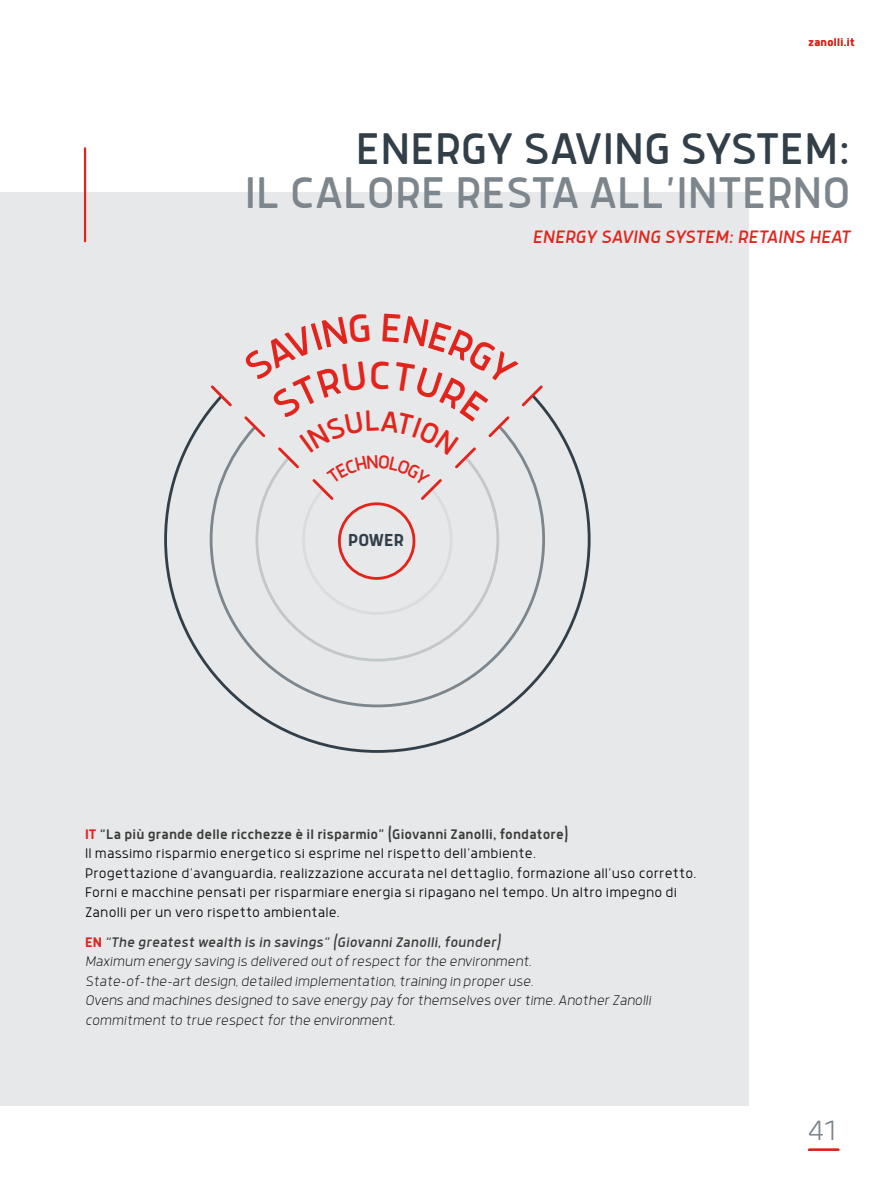
<style>
.page{position:relative;width:893px;height:1191px;background:#fff}
.page>*{position:absolute;margin:0;border:0;box-sizing:border-box;transform-origin:0 0}
.t1{font:48px "Anteb Alt";color:#7d868c}
.t2{font:48px "Anteb Alt";color:#323e48}
.t3{font:200 30px "Anteb";color:#7d868c}
.t4{font:italic 19.5px "Anteb Alt";color:#e2241c}
.t5{font:700 18.75px "Anteb";color:#323e48}
.t6{font:300 15px/19.5px "Anteb Alt";letter-spacing:.01em;color:#000}
.t7{font:italic 200 15px/19.5px "Anteb Alt";letter-spacing:-.01em;color:#000}
.t8{font:500 12px "Anteb";letter-spacing:.03em;color:#e2241c}
.s1{font-weight:700;color:#e2241c}
.s2{font-weight:500;color:#3c3c3b}
.s3{font-weight:700;font-style:normal;color:#e2241c}
.s4{font-weight:400;color:#3c3c3b}
</style>
<div class="page">
<div style="left:0;top:192px;width:748px;height:914px;background:#e6e8ea"></div>
<hr style="left:84px;top:148px;width:2px;height:93px;background:#e2241c">
<svg style="left:164px;top:408px;width:427px;height:345px"></svg>
<svg style="left:208px;top:385px;width:26px;height:24px"></svg>
<svg style="left:208px;top:423px;width:338px;height:285px"></svg>
<svg style="left:254px;top:616px;width:247px;height:47px"></svg>
<hr style="left:809px;top:1148px;width:29px;height:2px;background:#e2241c">
<svg style="left:242px;top:385px;width:303px;height:231px"></svg>
<p class="t8" style="left:809px;top:35px;width:48px">zanolli.it</p>
<h1 class="t2" style="left:356px;top:120px;width:496px">ENERGY SAVING SYSTEM:</h1>
<h1 class="t1" style="left:245px;top:164px;width:607px">IL CALORE RESTA ALL’INTERNO</h1>
<h3 class="t4" style="left:533px;top:225px;width:319px">ENERGY SAVING SYSTEM: RETAINS HEAT</h3>
<p class="t5" style="left:348px;top:529px;width:57px">POWER</p>
<p class="t6" style="left:85px;top:823px;width:613px"><span class="s1">IT</span> <span class="s2">“La più grande delle ricchezze è il risparmio” (Giovanni Zanolli, fondatore)<br></span>Il massimo risparmio energetico si esprime nel rispetto dell’ambiente.<br>Progettazione d’avanguardia, realizzazione accurata nel dettaglio, formazione all’uso corretto.<br>Forni e macchine pensati per risparmiare energia si ripagano nel tempo. Un altro impegno di Zanolli per un vero rispetto ambientale.</p>
<p class="t7" style="left:85px;top:932px;width:568px"><span class="s3">EN</span> <span class="s4">“The greatest wealth is in savings” (Giovanni Zanolli, founder)<br></span>Maximum energy saving is delivered out of respect for the environment.<br>State-of-the-art design, detailed implementation, training in proper use.<br>Ovens and machines designed to save energy pay for themselves over time. Another Zanolli commitment to true respect for the environment.</p>
<h2 class="t3" style="left:808px;top:1113px;width:29px">41</h2>
</div>
